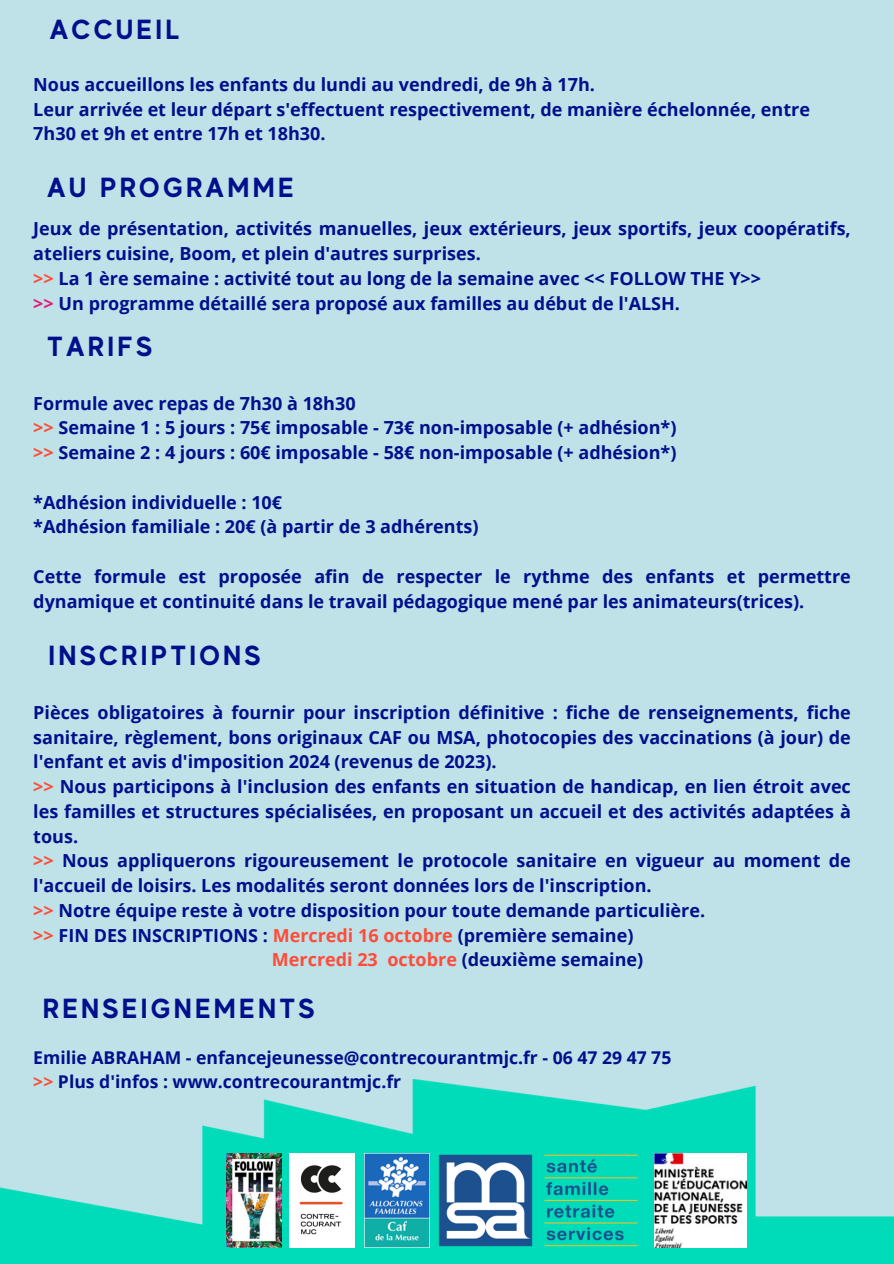
<style>
.page{position:relative;width:894px;height:1264px;background:#fff}
.page>*{position:absolute;margin:0;border:0;box-sizing:border-box;transform-origin:0 0}
.t1{font:700 27.6px "MADE Evolve Sans";letter-spacing:.12em;color:#000f8c}
.t2{font:700 18px/24.8px "Open Sans";color:#000f8c}
.t3{font:700 18px "Open Sans";color:#fe4c39}
.t4{font:700 17.55px "Open Sans";color:#000f8c}
.s1{color:#fe4c39}
.s2{color:#e51b7a}
.s3{color:#000f8c}
</style>
<div class="page">
<div style="left:0;top:0;width:893px;height:1263px;background:#bee2e7"></div>
<img style="left:0;top:1079px;width:893px;height:184px">
<img style="left:289px;top:1152px;width:65px;height:95px">
<img style="left:365px;top:1152px;width:64px;height:95px">
<img style="left:437px;top:1152px;width:202px;height:95px">
<img style="left:654px;top:1152px;width:92px;height:95px">
<img style="left:226px;top:1152px;width:55px;height:95px">
<h1 class="t1" style="left:50px;top:14px;width:131px">ACCUEIL</h1>
<p class="t2" style="left:33px;top:71px;width:563px">Nous accueillons les enfants du lundi au vendredi, de 9h à 17h.</p>
<p class="t2" style="left:33px;top:96px;width:778px">Leur arrivée et leur départ s'effectuent respectivement, de manière échelonnée, entre<br>7h30 et 9h et entre 17h et 18h30.</p>
<p class="t1" style="left:47px;top:171px;width:248px">AU PROGRAMME</p>
<h1 class="t2" style="left:33px;top:216px;width:818px">Jeux de présentation, activités manuelles, jeux extérieurs, jeux sportifs, jeux coopératifs, ateliers cuisine, Boom, et plein d'autres surprises.</h1>
<p class="t2" style="left:33px;top:265px;width:729px"><span class="s1">&gt;&gt;</span> La 1 ère semaine : activité tout au long de la semaine avec &lt;&lt; FOLLOW THE Y&gt;&gt;</p>
<p class="t2" style="left:33px;top:290px;width:648px"><span class="s2">&gt;&gt;</span> Un programme détaillé sera proposé aux familles au début de l'ALSH.</p>
<p class="t1" style="left:47px;top:330px;width:106px">TARIFS</p>
<p class="t2" style="left:33px;top:390px;width:324px">Formule avec repas de 7h30 à 18h30</p>
<p class="t2" style="left:33px;top:415px;width:644px"><span class="s1">&gt;&gt;</span> Semaine 1 : 5 jours : 75€ imposable - 73€ non-imposable (+ adhésion*)</p>
<p class="t2" style="left:33px;top:439px;width:644px"><span class="s1">&gt;&gt;</span> Semaine 2 : 4 jours : 60€ imposable - 58€ non-imposable (+ adhésion*)</p>
<p class="t2" style="left:33px;top:489px;width:250px">*Adhésion individuelle : 10€</p>
<h1 class="t2" style="left:33px;top:514px;width:446px">*Adhésion familiale : 20€ (à partir de 3 adhérents)</h1>
<p class="t2" style="left:33px;top:563px;width:818px">Cette formule est proposée afin de respecter le rythme des enfants et permettre dynamique et continuité dans le travail pédagogique mené par les animateurs(trices).</p>
<h1 class="t1" style="left:48px;top:639px;width:213px">INSCRIPTIONS</h1>
<p class="t2" style="left:33px;top:699px;width:818px;text-align:justify">Pièces obligatoires à fournir pour inscription définitive : fiche de renseignements, fiche sanitaire, règlement, bons originaux CAF ou MSA, photocopies des vaccinations (à jour) de l'enfant et avis d'imposition 2024 (revenus de 2023).</p>
<h1 class="t2" style="left:33px;top:773px;width:818px;text-align:justify"><span class="s1">&gt;&gt;</span> Nous participons à l'inclusion des enfants en situation de handicap, en lien étroit avec les familles et structures spécialisées, en proposant un accueil et des activités adaptées à tous.</h1>
<p class="t2" style="left:33px;top:848px;width:818px"><span class="s1">&gt;&gt;</span> Nous appliquerons rigoureusement le protocole sanitaire en vigueur au moment de l'accueil de loisirs. Les modalités seront données lors de l'inscription.</p>
<p class="t2" style="left:33px;top:897px;width:673px"><span class="s1">&gt;&gt;</span> Notre équipe reste à votre disposition pour toute demande particulière.</p>
<p class="t2" style="left:33px;top:922px;width:601px"><span class="s1">&gt;&gt;</span> FIN DES INSCRIPTIONS : <span class="s1">Mercredi 16 octobre</span> (première semaine)</p>
<p class="t3" style="left:272px;top:947px;width:373px">Mercredi 23 octobre <span class="s3">(deuxième semaine)</span></p>
<p class="t1" style="left:43px;top:991px;width:273px">RENSEIGNEMENTS</p>
<p class="t4" style="left:33px;top:1045px;width:639px">Emilie ABRAHAM - enfancejeunesse@contrecourantmjc.fr - 06 47 29 47 75</p>
<p class="t4" style="left:33px;top:1068px;width:369px"><span class="s1">&gt;&gt;</span> Plus d'infos : www.contrecourantmjc.fr</p>
</div>
